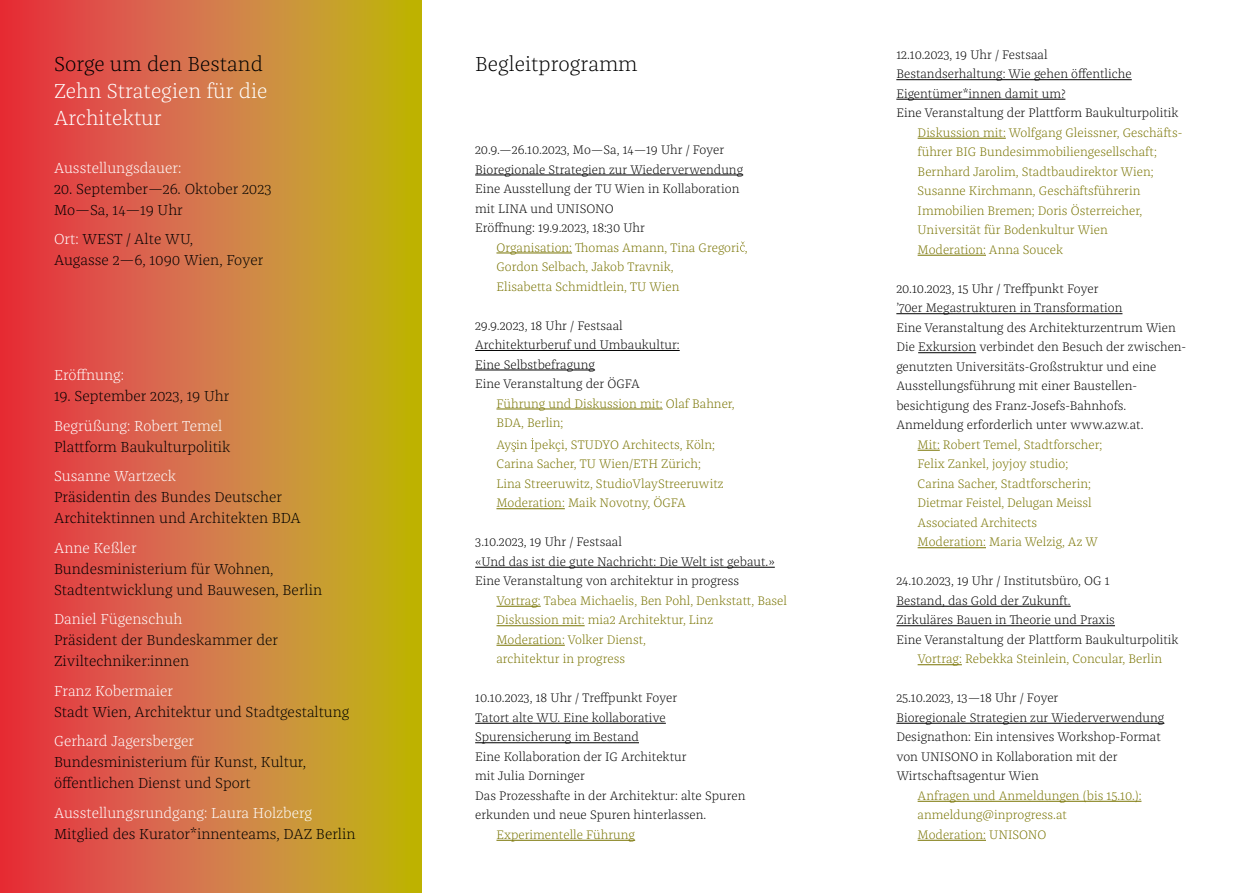
<style>
.page{position:relative;width:1255px;height:893px;background:#fff}
.page>*{position:absolute;margin:0;border:0;box-sizing:border-box;transform-origin:0 0}
.t1{font:300 21px "Franziska OT";color:#000}
.t2{font:300 21px/27px "Franziska OT";color:#fff}
.t3{font:300 15px/21px "Franziska OT";color:#000}
.t4{font:300 15px "Franziska OT";color:#fff}
.t5{font:300 12.75px/19.5px "Franziska OT";color:#000}
.t6{font:300 12.75px/19.5px "Franziska OT";color:#787300}
.s1{color:#fff}
</style>
<div class="page">
<svg style="left:0;top:0;width:421px;height:893px;background:#d3763a"></svg>
<hr style="left:475px;top:175px;width:268px;height:1px;background:#000">
<hr style="left:496px;top:253px;width:76px;height:1px;background:#787300">
<hr style="left:475px;top:350px;width:204px;height:1px;background:#000">
<hr style="left:475px;top:370px;width:120px;height:1px;background:#000">
<hr style="left:496px;top:409px;width:166px;height:1px;background:#787300">
<hr style="left:496px;top:508px;width:69px;height:1px;background:#787300">
<hr style="left:475px;top:567px;width:299px;height:1px;background:#000">
<hr style="left:496px;top:606px;width:44px;height:1px;background:#787300">
<hr style="left:496px;top:625px;width:88px;height:1px;background:#787300">
<hr style="left:496px;top:645px;width:69px;height:1px;background:#787300">
<hr style="left:475px;top:723px;width:191px;height:1px;background:#000">
<hr style="left:475px;top:742px;width:164px;height:1px;background:#000">
<hr style="left:496px;top:840px;width:139px;height:1px;background:#787300">
<svg style="left:740px;top:241px;width:4px;height:11px"></svg>
<svg style="left:511px;top:442px;width:5px;height:10px"></svg>
<svg style="left:531px;top:438px;width:3px;height:11px"></svg>
<hr style="left:896px;top:79px;width:235px;height:1px;background:#000">
<hr style="left:896px;top:99px;width:169px;height:1px;background:#000">
<hr style="left:917px;top:138px;width:88px;height:1px;background:#787300">
<hr style="left:917px;top:255px;width:68px;height:1px;background:#787300">
<hr style="left:896px;top:313px;width:226px;height:1px;background:#000">
<hr style="left:918px;top:352px;width:58px;height:1px;background:#000">
<svg style="left:917px;top:450px;width:22px;height:1px"></svg>
<hr style="left:917px;top:547px;width:68px;height:1px;background:#787300">
<hr style="left:896px;top:606px;width:174px;height:1px;background:#000">
<hr style="left:896px;top:625px;width:218px;height:1px;background:#000">
<hr style="left:917px;top:664px;width:44px;height:1px;background:#787300">
<hr style="left:896px;top:723px;width:268px;height:1px;background:#000">
<hr style="left:917px;top:801px;width:224px;height:1px;background:#787300">
<hr style="left:917px;top:840px;width:68px;height:1px;background:#787300">
<h1 class="t1" style="left:54px;top:51px;width:210px">Sorge um den Bestand</h1>
<h1 class="t1" style="left:475px;top:51px;width:164px">Begleitprogramm</h1>
<h1 class="t2" style="left:54px;top:77px;width:215px">Zehn Strategien für die<br>Architektur</h1>
<p class="t4" style="left:54px;top:159px;width:129px">Ausstellungsdauer:</p>
<p class="t3" style="left:54px;top:178px;width:219px">20. September—26. Oktober 2023<br>Mo—Sa, 14—19 Uhr</p>
<p class="t3" style="left:54px;top:229px;width:211px"><span class="s1">Ort:</span> WEST / Alte WU,<br>Augasse 2—6, 1090 Wien, Foyer</p>
<p class="t5" style="left:475px;top:140px;width:269px">20.9.—26.10.2023, Mo—Sa, 14—19 Uhr / Foyer Bioregionale Strategien zur Wiederverwendung Eine Ausstellung der TU Wien in Kollaboration mit LINA und UNISONO<br>Eröffnung: 19.9.2023, 18:30 Uhr</p>
<p class="t6" style="left:496px;top:238px;width:252px">Organisation: Thomas Amann, Tina Gregori ,<br>Gordon Selbach, Jakob Travnik,<br>Elisabetta Schmidtlein, TU Wien</p>
<p class="t5" style="left:475px;top:316px;width:206px">29.9.2023, 18 Uhr / Festsaal<br>Architekturberuf und Umbaukultur:<br>Eine Selbstbefragung<br>Eine Veranstaltung der ÖGFA</p>
<p class="t6" style="left:496px;top:394px;width:240px">Führung und Diskussion mit: Olaf Bahner,<br>BDA, Berlin;</p>
<p class="t6" style="left:496px;top:435px;width:229px">Ay in pekçi, STUDYO Architects, Köln; Carina Sacher, TU Wien/ETH Zürich; Lina Streeruwitz, StudioVlayStreeruwitz Moderation: Maik Novotny, ÖGFA</p>
<p class="t5" style="left:475px;top:533px;width:301px">3.10.2023, 19 Uhr / Festsaal<br>«Und das ist die gute Nachricht: Die Welt ist gebaut.»<br>Eine Veranstaltung von architektur in progress</p>
<p class="t6" style="left:496px;top:591px;width:292px">Vortrag: Tabea Michaelis, Ben Pohl, Denkstatt, Basel Diskussion mit: mia2 Architektur, Linz<br>Moderation: Volker Dienst,<br>architektur in progress</p>
<p class="t5" style="left:475px;top:689px;width:272px">10.10.2023, 18 Uhr / Treffpunkt Foyer<br>Tatort alte WU. Eine kollaborative Spurensicherung im Bestand<br>Eine Kollaboration der IG Architektur<br>mit Julia Dorninger<br>Das Prozesshafte in der Architektur: alte Spuren erkunden und neue Spuren hinterlassen.</p>
<p class="t6" style="left:496px;top:825px;width:140px">Experimentelle Führung</p>
<p class="t4" style="left:54px;top:367px;width:72px">Eröffnung:</p>
<p class="t3" style="left:54px;top:386px;width:177px">19. September 2023, 19 Uhr</p>
<p class="t4" style="left:54px;top:417px;width:170px">Begrüßung: Robert Temel</p>
<p class="t3" style="left:54px;top:437px;width:178px">Plattform Baukulturpolitik</p>
<p class="t4" style="left:54px;top:468px;width:124px">Susanne Wartzeck</p>
<p class="t3" style="left:54px;top:487px;width:248px">Präsidentin des Bundes Deutscher<br>Architektinnen und Architekten BDA</p>
<p class="t4" style="left:54px;top:539px;width:84px">Anne Keßler</p>
<p class="t3" style="left:54px;top:559px;width:269px">Bundesministerium für Wohnen,<br>Stadtentwicklung und Bauwesen, Berlin</p>
<p class="t4" style="left:54px;top:611px;width:130px">Daniel Fügenschuh</p>
<p class="t3" style="left:54px;top:630px;width:226px">Präsident der Bundeskammer der<br>Ziviltechniker:innen</p>
<p class="t4" style="left:54px;top:682px;width:121px">Franz Kobermaier</p>
<p class="t3" style="left:54px;top:702px;width:297px">Stadt Wien, Architektur und Stadtgestaltung</p>
<p class="t4" style="left:54px;top:733px;width:142px">Gerhard Jagersberger</p>
<p class="t3" style="left:54px;top:752px;width:253px">Bundesministerium für Kunst, Kultur, öffentlichen Dienst und Sport</p>
<p class="t4" style="left:54px;top:804px;width:260px">Ausstellungsrundgang: Laura Holzberg</p>
<p class="t3" style="left:54px;top:824px;width:303px">Mitglied des Kurator*innenteams, DAZ Berlin</p>
<p class="t5" style="left:896px;top:45px;width:284px">12.10.2023, 19 Uhr / Festsaal<br>Bestandserhaltung: Wie gehen öffentliche Eigentümer*innen damit um?<br>Eine Veranstaltung der Plattform Baukulturpolitik</p>
<p class="t6" style="left:917px;top:123px;width:266px">Diskussion mit: Wolfgang Gleissner, Geschäfts&shy;führer BIG Bundesimmobiliengesellschaft; Bernhard Jarolim, Stadtbaudirektor Wien; Susanne Kirchmann, Geschäftsführerin Immobilien Bremen; Doris Österreicher, Universität für Bodenkultur Wien<br>Moderation: Anna Soucek</p>
<p class="t5" style="left:896px;top:279px;width:291px">20.10.2023, 15 Uhr / Treffpunkt Foyer<br>ʼ70er Megastrukturen in Transformation<br>Eine Veranstaltung des Architekturzentrum Wien Die Exkursion verbindet den Besuch der zwischen&shy;genutzten Universitäts-Großstruktur und eine Ausstellungsführung mit einer Baustellen&shy;besichtigung des Franz-Josefs-Bahnhofs.<br>Anmeldung erforderlich unter www.azw.at.</p>
<p class="t6" style="left:917px;top:435px;width:186px">Mit: Robert Temel, Stadtforscher;<br>Felix Zankel, joyjoy studio;<br>Carina Sacher, Stadtforscherin;<br>Dietmar Feistel, Delugan Meissl<br>Associated Architects<br>Moderation: Maria Welzig, Az W</p>
<p class="t5" style="left:896px;top:572px;width:284px">24.10.2023, 19 Uhr / Institutsbüro, OG 1<br>Bestand, das Gold der Zukunft.<br>Zirkuläres Bauen in Theorie und Praxis<br>Eine Veranstaltung der Plattform Baukulturpolitik</p>
<p class="t6" style="left:917px;top:650px;width:246px">Vortrag: Rebekka Steinlein, Concular, Berlin</p>
<p class="t5" style="left:896px;top:689px;width:269px">25.10.2023, 13—18 Uhr / Foyer<br>Bioregionale Strategien zur Wiederverwendung Designathon: Ein intensives Workshop-Format von UNISONO in Kollaboration mit der Wirtschaftsagentur Wien</p>
<p class="t6" style="left:917px;top:786px;width:225px">Anfragen und Anmeldungen (bis 15.10.): anmeldung@inprogress.at<br>Moderation: UNISONO</p>
</div>
